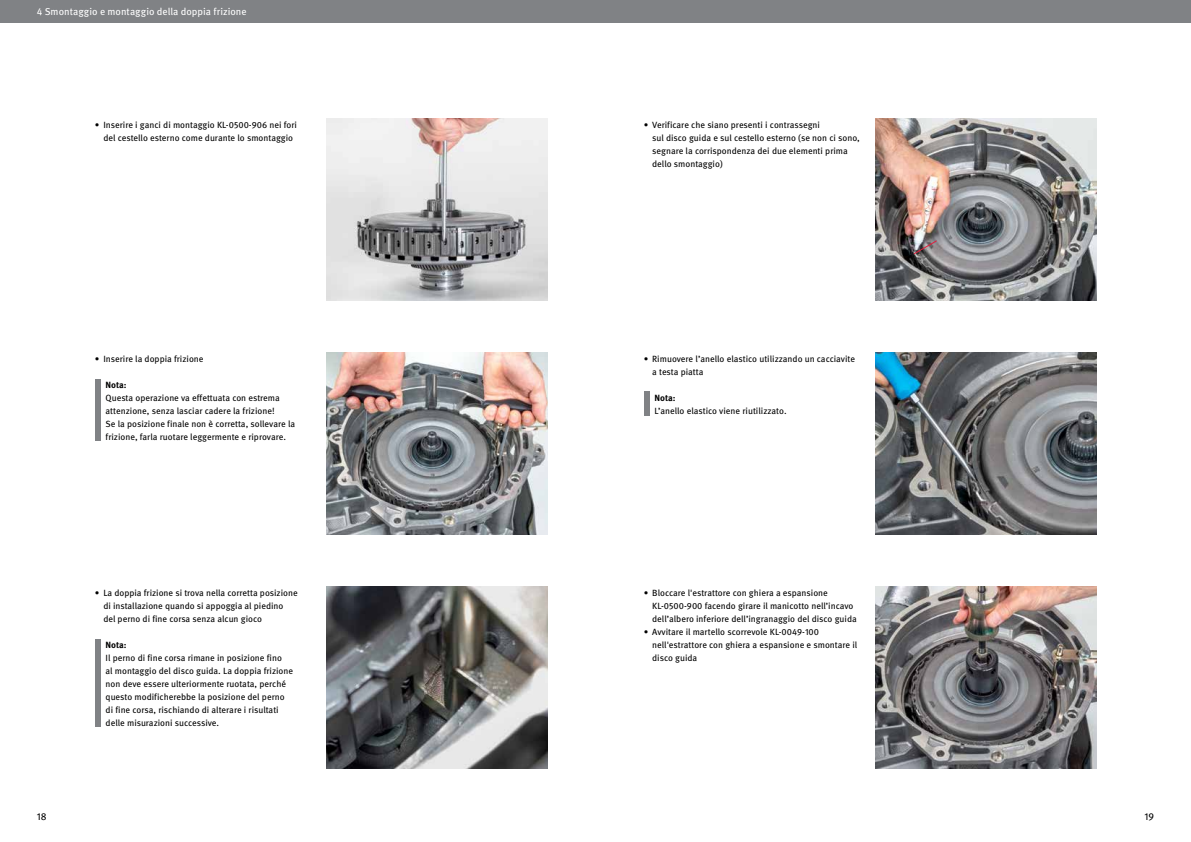
<style>
.page{position:relative;width:1191px;height:842px;background:#fff}
.page>*{position:absolute;margin:0;border:0;box-sizing:border-box;transform-origin:0 0}
.t1{font:10px "Meta OT";color:#fff}
.t2{font:10px "Meta OT";color:#000}
.t3{font:9px/13px "Meta OT";color:#000}
.t4{font:700 9px "Meta OT";color:#000}
</style>
<div class="page">
<div style="left:0;top:0;width:595px;height:23px;background:#808285"></div>
<div style="left:595px;top:0;width:596px;height:23px;background:#808285"></div>
<img style="left:875px;top:586px;width:221px;height:182px">
<img style="left:327px;top:352px;width:220px;height:182px">
<img style="left:875px;top:352px;width:221px;height:182px">
<img style="left:327px;top:118px;width:220px;height:182px">
<img style="left:875px;top:118px;width:221px;height:182px">
<div style="left:95px;top:379px;width:5px;height:61px;background:#808285"></div>
<div style="left:95px;top:639px;width:5px;height:87px;background:#808285"></div>
<div style="left:643px;top:392px;width:6px;height:24px;background:#808285"></div>
<img style="left:327px;top:586px;width:220px;height:182px">
<svg style="left:913px;top:240px;width:24px;height:15px"></svg>
<p class="t1" style="left:37px;top:5px;width:211px">4 Smontaggio e montaggio della doppia frizione</p>
<p class="t3" style="left:95px;top:118px;width:204px;text-align:center">• Inserire i ganci di montaggio KL-0500-906 nei fori del cestello esterno come durante lo smontaggio</p>
<p class="t3" style="left:95px;top:352px;width:110px">• Inserire la doppia frizione</p>
<p class="t4" style="left:106px;top:379px;width:23px">Nota:</p>
<p class="t3" style="left:106px;top:391px;width:191px">Questa operazione va effettuata con estrema attenzione, senza lasciar cadere la frizione!<br>Se la posizione finale non è corretta, sollevare la frizione, farla ruotare leggermente e riprovare.</p>
<p class="t3" style="left:103px;top:586px;width:196px;text-indent:-9px">• La doppia frizione si trova nella corretta posizione di installazione quando si appoggia al piedino del perno di fine corsa senza alcun gioco</p>
<p class="t4" style="left:106px;top:639px;width:23px">Nota:</p>
<p class="t3" style="left:106px;top:651px;width:189px">Il perno di fine corsa rimane in posizione fino<br>al montaggio del disco guida. La doppia frizione non deve essere ulteriormente ruotata, perché questo modificherebbe la posizione del perno di fine corsa, rischiando di alterare i risultati delle misurazioni successive.</p>
<p class="t3" style="left:652px;top:118px;width:209px;text-indent:-9px">• Verificare che siano presenti i contrassegni<br>sul disco guida e sul cestello esterno (se non ci sono, segnare la corrispondenza dei due elementi prima dello smontaggio)</p>
<p class="t3" style="left:652px;top:352px;width:204px;text-indent:-9px">• Rimuovere l’anello elastico utilizzando un cacciavite a testa piatta</p>
<p class="t4" style="left:654px;top:392px;width:23px">Nota:</p>
<p class="t3" style="left:654px;top:404px;width:134px">L’anello elastico viene riutilizzato.</p>
<p class="t3" style="left:652px;top:586px;width:206px;text-indent:-9px">• Bloccare l'estrattore con ghiera a espansione<br>KL-0500-900 facendo girare il manicotto nell’incavo dell’albero inferiore dell’ingranaggio del disco guida</p>
<p class="t3" style="left:652px;top:625px;width:207px;text-indent:-9px">• Avvitare il martello scorrevole KL-0049-100 nell'estrattore con ghiera a espansione e smontare il disco guida</p>
<p class="t2" style="left:37px;top:810px;width:11px">18</p>
<p class="t2" style="left:1144px;top:810px;width:11px">19</p>
</div>
